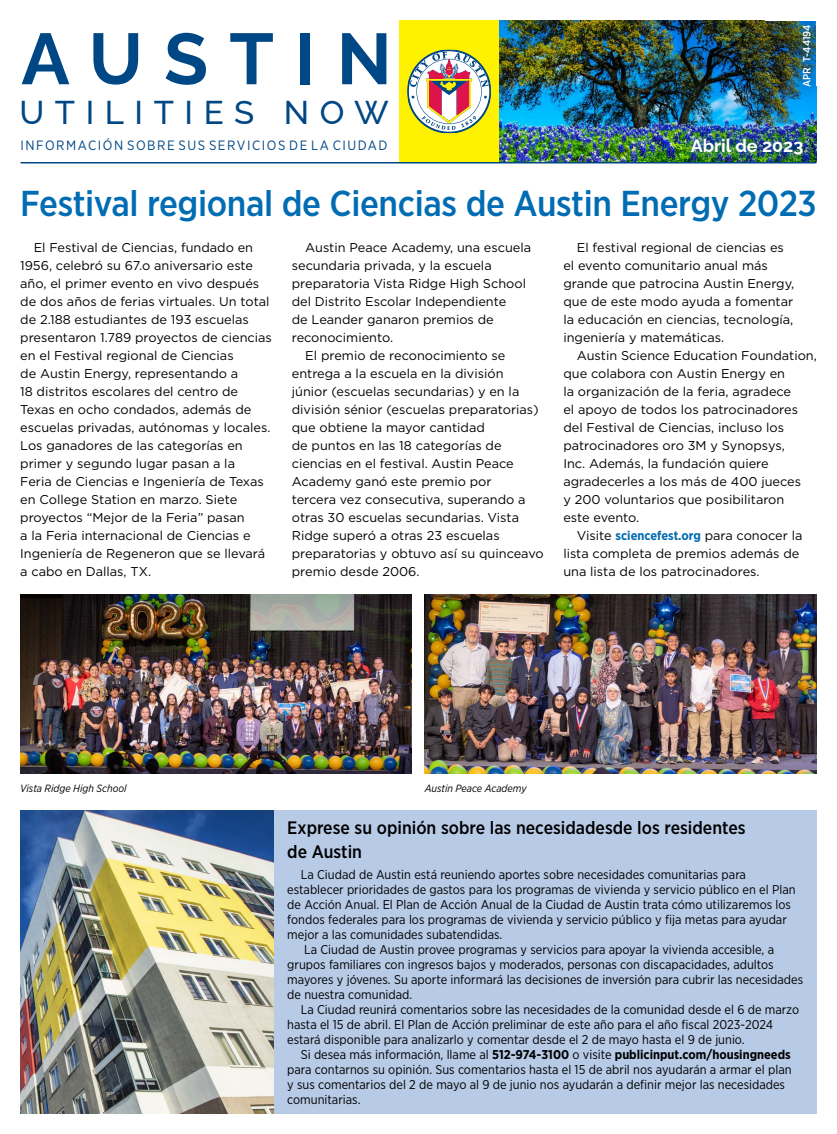
<style>
.page{position:relative;width:837px;height:1134px;background:#fff}
.page>*{position:absolute;margin:0;border:0;box-sizing:border-box;transform-origin:0 0}
.t1{font:700 72px "Raleway";letter-spacing:.295em;color:#004785}
.t2{font:500 36px "Gotham Narrow";letter-spacing:-.01em;color:#006cb3}
.t3{font:500 33px "Raleway";letter-spacing:.32em;color:#004785}
.t4{font:500 18px/24px "Gotham Narrow";color:#000}
.t5{font:700 18px "Raleway";color:#fff}
.t6{font:13.5px "Gotham Narrow";letter-spacing:.115em;color:#004785}
.t7{font:12.75px/18px "Gotham";color:#000}
.t8{font:12.75px "Gotham Narrow";color:#000}
.t9{font:700 12.75px "Gotham Narrow";color:#000}
.t10{font:italic 10.5px "Gotham Narrow";color:#000}
.t11{font:500 10.5px "Gotham Narrow";color:#fff}
.s1{font-family:"Gotham Narrow";font-weight:700;color:#006cb3}
.s2{font-weight:400}
</style>
<div class="page">
<img style="left:499px;top:21px;width:317px;height:141px">
<div style="left:679px;top:127px;width:136px;height:41px;background:#004785;opacity:.55"></div>
<div style="left:399px;top:21px;width:100px;height:142px;background:#fff200"></div>
<svg style="left:407px;top:50px;width:84px;height:83px"></svg>
<hr style="left:21px;top:162px;width:795px;height:2px;background:#004785">
<div style="left:789px;top:11px;width:36px;height:89px;background:#005385;opacity:.48"></div>
<img style="left:20px;top:594px;width:391px;height:180px">
<img style="left:425px;top:594px;width:392px;height:180px">
<div style="left:271px;top:810px;width:546px;height:304px;background:#b7cae6"></div>
<img style="left:20px;top:810px;width:254px;height:304px">
<div style="left:766px;top:1px;width:71px;height:20px;background:#fff"></div>
<div style="left:816px;top:11px;width:20px;height:74px;background:#fff"></div>
<h1 class="t1" style="left:21px;top:1px;width:372px">AUSTIN</h1>
<h3 class="t3" style="left:19px;top:86px;width:371px">UTILITIES NOW</h3>
<p class="t6" style="left:21px;top:137px;width:369px">INFORMACIÓN SOBRE SUS SERVICIOS DE LA CIUDAD</p>
<p class="t11" style="left:800px;top:87px;width:64px;rotate:-90deg">APR T-44194</p>
<h3 class="t5" style="left:691px;top:132px;width:114px">Abril de 2023</h3>
<h2 class="t2" style="left:20px;top:181px;width:798px">Festival regional de Ciencias de Austin Energy 2023</h2>
<p class="t7" style="left:20px;top:238px;width:253px;text-indent:14px">El Festival de Ciencias, fundado en 1956, celebró su 67.o aniversario este año, el primer evento en vivo después de dos años de ferias virtuales. Un total de 2.188 estudiantes de 193 escuelas presentaron 1.789 proyectos de ciencias en el Festival regional de Ciencias<br>de Austin Energy, representando a<br>18 distritos escolares del centro de Texas en ocho condados, además de escuelas privadas, autónomas y locales.<br>Los ganadores de las categorías en primer y segundo lugar pasan a la<br>Feria de Ciencias e Ingeniería de Texas en College Station en marzo. Siete proyectos “Mejor de la Feria” pasan<br>a la Feria internacional de Ciencias e Ingeniería de Regeneron que se llevará a cabo en Dallas, TX.</p>
<p class="t7" style="left:305px;top:238px;width:227px">Austin Peace Academy, una escuela</p>
<p class="t7" style="left:563px;top:238px;width:232px;text-indent:14px">El festival regional de ciencias es el evento comunitario anual más grande que patrocina Austin Energy, que de este modo ayuda a fomentar la educación en ciencias, tecnología, ingeniería y matemáticas.</p>
<p class="t7" style="left:563px;top:346px;width:255px;text-indent:14px">Austin Science Education Foundation, que colabora con Austin Energy en<br>la organización de la feria, agradece<br>el apoyo de todos los patrocinadores del Festival de Ciencias, incluso los patrocinadores oro 3M y Synopsys,<br>Inc. Además, la fundación quiere agradecerles a los más de 400 jueces<br>y 200 voluntarios que posibilitaron<br>este evento.</p>
<p class="t7" style="left:563px;top:526px;width:241px;text-indent:14px">Visite <span class="s1">sciencefest.org</span> para conocer la lista completa de premios además de una lista de los patrocinadores.</p>
<p class="t7" style="left:292px;top:256px;width:201px">secundaria privada, y la escuela</p>
<p class="t7" style="left:292px;top:274px;width:236px">preparatoria Vista Ridge High School</p>
<p class="t7" style="left:292px;top:292px;width:216px">del Distrito Escolar Independiente</p>
<p class="t7" style="left:292px;top:310px;width:204px">de Leander ganaron premios de</p>
<p class="t7" style="left:292px;top:328px;width:103px">reconocimiento.</p>
<p class="t7" style="left:305px;top:346px;width:202px">El premio de reconocimiento se</p>
<p class="t7" style="left:292px;top:364px;width:213px">entrega a la escuela en la división</p>
<p class="t7" style="left:292px;top:382px;width:229px">júnior (escuelas secundarias) y en la</p>
<p class="t7" style="left:292px;top:400px;width:248px">división sénior (escuelas preparatorias)</p>
<p class="t7" style="left:292px;top:418px;width:195px">que obtiene la mayor cantidad</p>
<p class="t7" style="left:292px;top:436px;width:211px">de puntos en las 18 categorías de</p>
<p class="t7" style="left:292px;top:454px;width:224px">ciencias en el festival. Austin Peace</p>
<p class="t7" style="left:292px;top:472px;width:201px">Academy ganó este premio por</p>
<p class="t7" style="left:292px;top:490px;width:235px">tercera vez consecutiva, superando a</p>
<p class="t7" style="left:292px;top:508px;width:229px">otras 30 escuelas secundarias. Vista</p>
<p class="t7" style="left:292px;top:526px;width:209px">Ridge superó a otras 23 escuelas</p>
<p class="t7" style="left:292px;top:544px;width:253px">preparatorias y obtuvo así su quinceavo</p>
<p class="t7" style="left:292px;top:562px;width:129px">premio desde 2006.</p>
<p class="t10" style="left:20px;top:782px;width:108px">Vista Ridge High School</p>
<p class="t10" style="left:425px;top:782px;width:103px">Austin Peace Academy</p>
<h3 class="t4" style="left:287px;top:815px;width:460px">Exprese su opinión sobre las necesidadesde los residentes de Austin</h3>
<p class="t8" style="left:301px;top:867px;width:447px">La Ciudad de Austin está reuniendo aportes sobre necesidades comunitarias para</p>
<p class="t8" style="left:287px;top:882px;width:510px">establecer prioridades de gastos para los programas de vivienda y servicio público en el Plan</p>
<p class="t8" style="left:287px;top:897px;width:505px">de Acción Anual. El Plan de Acción Anual de la Ciudad de Austin trata cómo utilizaremos los</p>
<p class="t8" style="left:287px;top:912px;width:501px">fondos federales para los programas de vivienda y servicio público y fija metas para ayudar</p>
<p class="t8" style="left:287px;top:927px;width:217px">mejor a las comunidades subatendidas.</p>
<p class="t8" style="left:304px;top:942px;width:471px">La Ciudad de Austin provee programas y servicios para apoyar la vivienda accesible, a</p>
<p class="t8" style="left:287px;top:957px;width:488px">grupos familiares con ingresos bajos y moderados, personas con discapacidades, adultos</p>
<p class="t8" style="left:287px;top:972px;width:517px">mayores y jóvenes. Su aporte informará las decisiones de inversión para cubrir las necesidades</p>
<p class="t8" style="left:287px;top:987px;width:127px">de nuestra comunidad.</p>
<p class="t8" style="left:301px;top:1002px;width:500px">La Ciudad reunirá comentarios sobre las necesidades de la comunidad desde el 6 de marzo</p>
<p class="t8" style="left:287px;top:1017px;width:487px">hasta el 15 de abril. El Plan de Acción preliminar de este año para el año fiscal 2023-2024</p>
<p class="t8" style="left:287px;top:1032px;width:459px">estará disponible para analizarlo y comentar desde el 2 de mayo hasta el 9 de junio.</p>
<p class="t9" style="left:301px;top:1047px;width:491px"><span class="s2">Si desea más información, llame al</span> 512-974-3100 <span class="s2">o visite</span> publicinput.com/housingneeds</p>
<p class="t8" style="left:287px;top:1062px;width:506px">para contarnos su opinión. Sus comentarios hasta el 15 de abril nos ayudarán a armar el plan</p>
<p class="t8" style="left:287px;top:1077px;width:499px">y sus comentarios del 2 de mayo al 9 de junio nos ayudarán a definir mejor las necesidades</p>
<p class="t8" style="left:287px;top:1092px;width:75px">comunitarias.</p>
</div>
